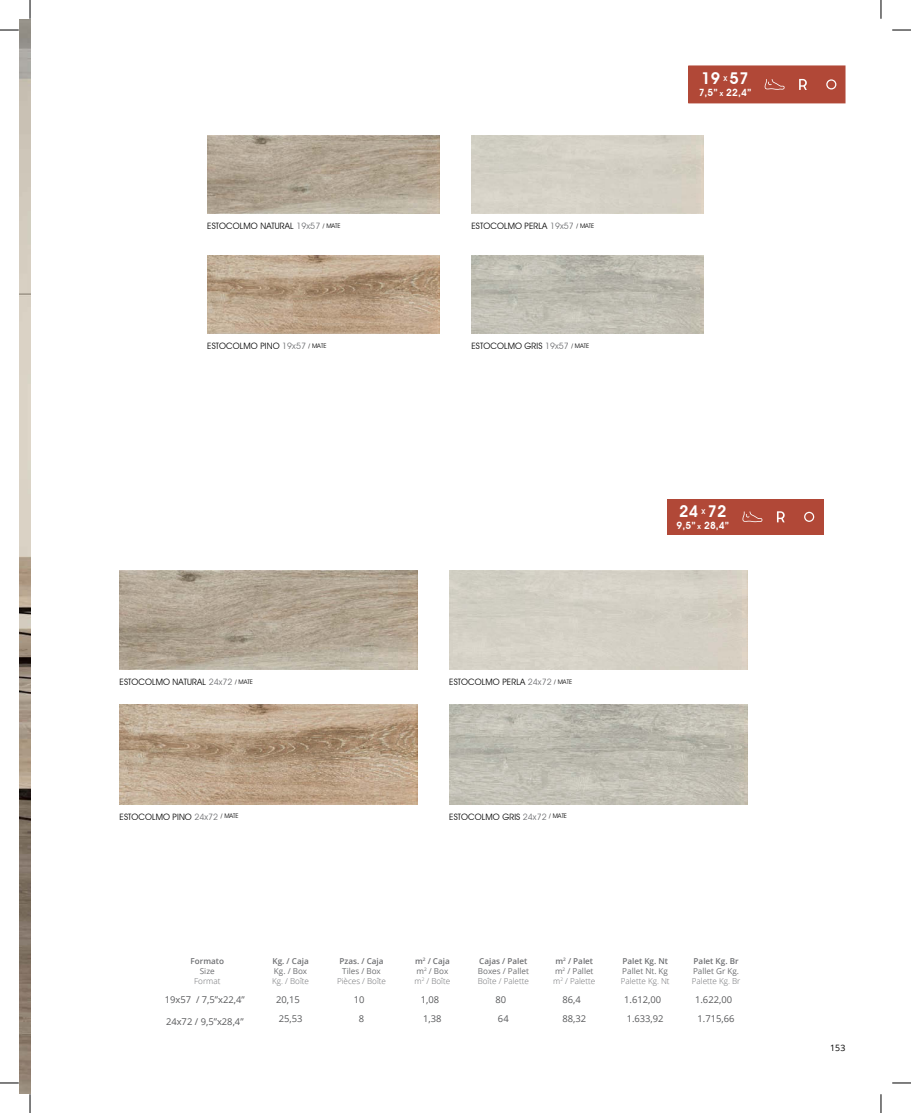
<style>
.page{position:relative;width:911px;height:1113px;background:#fff}
.page>*{position:absolute;margin:0;border:0;box-sizing:border-box;transform-origin:0 0}
.t1{font:600 16.25px "Avant Garde IT Cby BT";letter-spacing:.01em;color:#fff}
.t2{font:600 10px "Avant Garde IT Cby BT";color:#fff}
.t3{font:9.38px "Open Sans";color:#58595b}
.t4{font:8.75px "Avant Garde IT Cby BT";letter-spacing:.01em;color:#000}
.t5{font:8.75px "Open Sans";color:#000}
.t6{font:300 8.12px/9.8px "Open Sans";color:#6d6e71}
.t7{font:600 8.12px "Open Sans";color:#6d6e71}
.t8{font:8.12px "Open Sans";color:#6d6e71}
.t9{font:600 6.75px "Avant Garde IT Cby BT";color:#fff}
.s1{color:#6d6e71}
.s2{font-size:6.25px}
.s3{font-size:7.5px}
.s4{font-weight:600}
.s5{font-weight:400}
</style>
<div class="page">
<img style="left:19px;top:19px;width:11px;height:1074px">
<img style="left:207px;top:136px;width:232px;height:77px">
<img style="left:207px;top:256px;width:232px;height:78px">
<img style="left:471px;top:256px;width:232px;height:78px">
<div style="left:688px;top:66px;width:156px;height:37px;background:#b14837"></div>
<svg style="left:764px;top:79px;width:20px;height:11px"></svg>
<svg style="left:799px;top:79px;width:7px;height:11px"></svg>
<svg style="left:826px;top:79px;width:10px;height:10px"></svg>
<div style="left:688px;top:65px;width:157px;height:38px;border:1px solid #b14837"></div>
<img style="left:119px;top:570px;width:298px;height:99px">
<img style="left:119px;top:704px;width:298px;height:100px">
<img style="left:449px;top:704px;width:298px;height:100px">
<div style="left:667px;top:499px;width:156px;height:35px;background:#b14837"></div>
<svg style="left:742px;top:511px;width:20px;height:11px"></svg>
<svg style="left:777px;top:511px;width:7px;height:11px"></svg>
<svg style="left:804px;top:511px;width:10px;height:11px"></svg>
<svg style="left:0;top:29px;width:19px;height:2px"></svg>
<svg style="left:892px;top:29px;width:18px;height:2px"></svg>
<svg style="left:0;top:1082px;width:19px;height:1px"></svg>
<svg style="left:892px;top:1082px;width:18px;height:1px"></svg>
<svg style="left:29px;top:0;width:2px;height:19px"></svg>
<svg style="left:29px;top:1094px;width:2px;height:18px"></svg>
<svg style="left:880px;top:0;width:1px;height:19px"></svg>
<svg style="left:880px;top:1094px;width:1px;height:18px"></svg>
<p class="t4" style="left:207px;top:220px;width:135px">ESTOCOLMO NATURAL <span class="s1">19x57</span> <span class="s2">/ MATE</span></p>
<p class="t4" style="left:207px;top:341px;width:121px">ESTOCOLMO PINO <span class="s1">19x57</span> <span class="s2">/ MATE</span></p>
<p class="t4" style="left:471px;top:220px;width:124px">ESTOCOLMO PERLA <span class="s1">19x57</span> <span class="s2">/ MATE</span></p>
<p class="t4" style="left:471px;top:341px;width:119px">ESTOCOLMO GRIS <span class="s1">19x57</span> <span class="s2">/ MATE</span></p>
<h1 class="t1" style="left:701px;top:69px;width:21px">19</h1>
<p class="t9" style="left:723px;top:75px;width:5px">X</p>
<h1 class="t1" style="left:729px;top:69px;width:21px">57</h1>
<p class="t2" style="left:698px;top:87px;width:54px">7,5” <span class="s3">x</span> 22,4”</p>
<h1 class="t1" style="left:679px;top:501px;width:21px">24</h1>
<p class="t9" style="left:701px;top:507px;width:5px">X</p>
<h1 class="t1" style="left:707px;top:501px;width:21px">72</h1>
<p class="t2" style="left:676px;top:519px;width:54px">9,5” <span class="s3">x</span> 28,4”</p>
<p class="t4" style="left:119px;top:676px;width:135px">ESTOCOLMO NATURAL <span class="s1">24x72</span> <span class="s2">/ MATE</span></p>
<p class="t4" style="left:119px;top:811px;width:121px">ESTOCOLMO PINO <span class="s1">24x72</span> <span class="s2">/ MATE</span></p>
<p class="t4" style="left:449px;top:676px;width:124px">ESTOCOLMO PERLA <span class="s1">24x72</span> <span class="s2">/ MATE</span></p>
<p class="t4" style="left:449px;top:811px;width:119px">ESTOCOLMO GRIS <span class="s1">24x72</span> <span class="s2">/ MATE</span></p>
<p class="t7" style="left:190px;top:955px;width:35px">Formato</p>
<p class="t8" style="left:200px;top:965px;width:16px">Size</p>
<p class="t6" style="left:194px;top:975px;width:28px">Format</p>
<p class="t7" style="left:272px;top:955px;width:38px">Kg. / Caja</p>
<p class="t8" style="left:274px;top:965px;width:35px">Kg. / Box</p>
<p class="t6" style="left:272px;top:975px;width:38px">Kg. / Boîte</p>
<p class="t7" style="left:339px;top:955px;width:46px">Pzas. / Caja</p>
<p class="t8" style="left:342px;top:965px;width:40px">Tiles / Box</p>
<p class="t6" style="left:337px;top:975px;width:51px">Pièces / Boîte</p>
<p class="t6" style="left:414px;top:956px;width:37px"><span class="s4">m</span><sup>2</sup> <span class="s4">/ Caja </span><span class="s5">m</span><sup>2</sup> <span class="s5">/ Box </span>m<sup>2</sup> / Boîte</p>
<p class="t7" style="left:479px;top:955px;width:50px">Cajas / Palet</p>
<p class="t8" style="left:478px;top:965px;width:53px">Boxes / Pallet</p>
<p class="t6" style="left:477px;top:975px;width:53px">Boîte / Palette</p>
<p class="t6" style="left:553px;top:956px;width:44px"><span class="s4">m</span><sup>2</sup> <span class="s4">/ Palet </span><span class="s5">m</span><sup>2</sup> <span class="s5">/ Pallet </span>m<sup>2</sup> / Palette</p>
<p class="t7" style="left:622px;top:955px;width:47px">Palet Kg. Nt</p>
<p class="t8" style="left:622px;top:965px;width:47px">Pallet Nt. Kg</p>
<p class="t6" style="left:620px;top:975px;width:50px">Palette Kg. Nt</p>
<p class="t7" style="left:693px;top:955px;width:46px">Palet Kg. Br</p>
<p class="t8" style="left:693px;top:965px;width:48px">Pallet Gr Kg.</p>
<p class="t6" style="left:691px;top:975px;width:50px">Palette Kg. Br</p>
<p class="t3" style="left:165px;top:993px;width:81px">19x57 / 7,5”x22,4”</p>
<p class="t3" style="left:276px;top:993px;width:25px">20,15</p>
<p class="t3" style="left:353px;top:993px;width:12px">10</p>
<p class="t3" style="left:420px;top:993px;width:20px">1,08</p>
<p class="t3" style="left:495px;top:993px;width:12px">80</p>
<p class="t3" style="left:562px;top:993px;width:20px">86,4</p>
<p class="t3" style="left:624px;top:993px;width:38px">1.612,00</p>
<p class="t3" style="left:695px;top:993px;width:38px">1.622,00</p>
<p class="t3" style="left:166px;top:1014px;width:79px">24x72 / 9,5”x28,4”</p>
<p class="t3" style="left:279px;top:1011px;width:25px">25,53</p>
<p class="t3" style="left:359px;top:1011px;width:7px">8</p>
<p class="t3" style="left:423px;top:1011px;width:20px">1,38</p>
<p class="t3" style="left:498px;top:1011px;width:12px">64</p>
<p class="t3" style="left:562px;top:1011px;width:25px">88,32</p>
<p class="t3" style="left:626px;top:1011px;width:38px">1.633,92</p>
<p class="t3" style="left:697px;top:1011px;width:38px">1.715,66</p>
<p class="t5" style="left:830px;top:1041px;width:17px">153</p>
</div>
